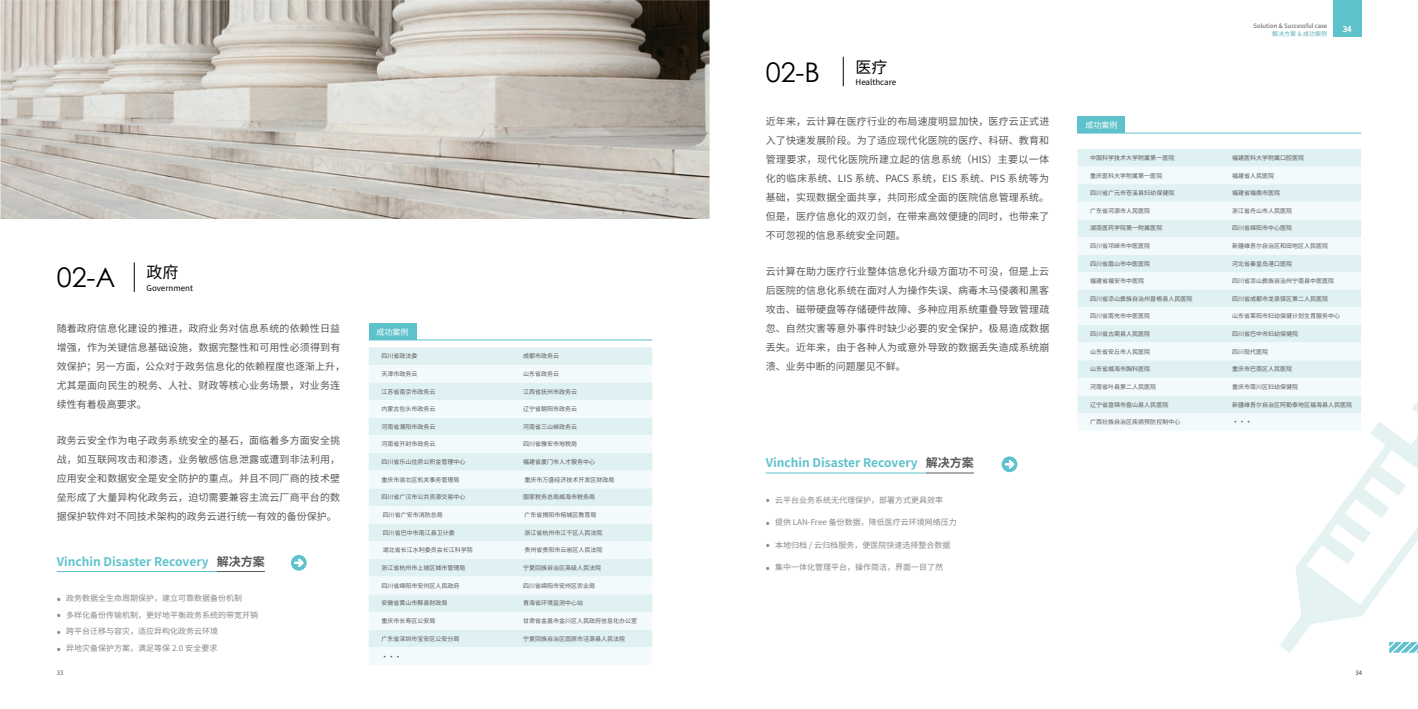
<style>
.page{position:relative;width:1418px;height:709px;background:#fff}
.page>*{position:absolute;margin:0;border:0;box-sizing:border-box;transform-origin:0 0}
.t1{font:27px "Century Gothic";color:#000}
.t2{font:16px "Source Han Sans CN";color:#000}
.t3{font:700 12px "Source Han Sans CN";color:#5ec2cc}
.t4{font:12px "Source Han Sans CN";color:#595757}
.t5{font:10px/19px "Source Han Sans CN";letter-spacing:.015em;color:#595757;text-align:justify}
.t6{font:8px "Source Han Sans CN";color:#898989}
.t7{font:8px "Source Han Sans CN";color:#000}
.t8{font:8px "Source Han Sans CN";color:#fff}
.t9{font:6px "Source Han Sans CN";color:#595757}
.t10{font:6px "Source Han Sans CN";color:#60b1ba}
.t11{font:6px "Source Han Sans CN";color:#3d3d3e}
.s1{color:#595757}
.s2{font-size:12px}
</style>
<div class="page">
<div style="left:1332px;top:0;width:29px;height:37px;background:#5ec2cc"></div>
<hr style="left:134px;top:262px;width:1px;height:30px;background:#000">
<div style="left:291px;top:555px;width:16px;height:15px;background:#5ec2cc;border-radius:50%"></div>
<svg style="left:294px;top:558px;width:10px;height:9px"></svg>
<hr style="left:57px;top:571px;width:160px;height:1px;background:#5ec2cc">
<hr style="left:217px;top:571px;width:48px;height:1px;background:#595757">
<img style="left:0;top:0;width:709px;height:218px">
<div style="left:369px;top:323px;width:47px;height:17px;background:#5ec2cc"></div>
<hr style="left:369px;top:339px;width:283px;height:1px;background:#5ec2cc">
<div style="left:369px;top:347px;width:283px;height:18px;background:#e0f1f3"></div>
<svg style="left:369px;top:365px;width:283px;height:300px;fill:#f3fafb"></svg>
<svg style="left:842px;top:57px;width:1px;height:29px"></svg>
<svg style="left:1001px;top:456px;width:16px;height:16px"></svg>
<svg style="left:1004px;top:460px;width:10px;height:9px"></svg>
<hr style="left:765px;top:472px;width:160px;height:1px;background:#5ec2cc">
<hr style="left:925px;top:472px;width:48px;height:1px;background:#595757">
<div style="left:1077px;top:116px;width:48px;height:17px;background:#5ec2cc"></div>
<hr style="left:1077px;top:133px;width:283px;height:1px;background:#5ec2cc">
<svg style="left:1077px;top:149px;width:340px;height:504px"></svg>
<h1 class="t1" style="left:57px;top:259px;width:123px">02-A <sup>政府</sup></h1>
<h3 class="t7" style="left:146px;top:283px;width:48px">Government</h3>
<h3 class="t5" style="left:57px;top:319px;width:290px;text-align:left">随着政府信息化建设的推进，政府业务对信息系统的依赖性日益增强，作为关键信息基础设施，数据完整性和可用性必须得到有效保护；另一方面，公众对于政务信息化的依赖程度也逐渐上升，尤其是面向民生的税务、人社、财政等核心业务场景，对业务连续性有着极高要求。</h3>
<h3 class="t5" style="left:57px;top:431px;width:285px">政务云安全作为电子政务系统安全的基石，面临着多方面安全挑战，如互联网攻击和渗透，业务敏感信息泄露或遭到非法利用，应用安全和数据安全是安全防护的重点。并且不同厂商的技术壁垒形成了大量异构化政务云，迫切需要兼容主流云厂商平台的数据保护软件对不同技术架构的政务云进行统一有效的备份保护。</h3>
<h3 class="t3" style="left:57px;top:554px;width:210px">Vinchin Disaster Recovery <span class="s1">解决方案</span></h3>
<h3 class="t6" style="left:57px;top:594px;width:187px"><span class="s2">•</span> 政务数据全生命周期保护，建立可靠数据备份机制</h3>
<h3 class="t6" style="left:57px;top:610px;width:203px"><span class="s2">•</span> 多样化备份传输机制，更好地平衡政务系统的带宽开销</h3>
<h3 class="t6" style="left:57px;top:627px;width:163px"><span class="s2">•</span> 跨平台迁移与容灾，适应异构化政务云环境</h3>
<h3 class="t6" style="left:57px;top:643px;width:162px"><span class="s2">•</span> 异地灾备保护方案，满足等保 2.0 安全要求</h3>
<p class="t9" style="left:57px;top:669px;width:8px">33</p>
<h3 class="t8" style="left:376px;top:327px;width:33px">成功案例</h3>
<p class="t9" style="left:381px;top:353px;width:37px">四川省政法委</p>
<p class="t9" style="left:523px;top:353px;width:37px">成都市政务云</p>
<p class="t9" style="left:381px;top:370px;width:37px">天津市政务云</p>
<p class="t9" style="left:523px;top:370px;width:37px">山东省政务云</p>
<p class="t9" style="left:381px;top:388px;width:55px">江苏省南京市政务云</p>
<p class="t9" style="left:523px;top:388px;width:55px">江西省抚州市政务云</p>
<p class="t9" style="left:381px;top:405px;width:55px">内蒙古包头市政务云</p>
<p class="t9" style="left:523px;top:405px;width:55px">辽宁省朝阳市政务云</p>
<p class="t9" style="left:381px;top:423px;width:55px">河南省濮阳市政务云</p>
<p class="t9" style="left:523px;top:423px;width:55px">河南省三山峡政务云</p>
<p class="t9" style="left:381px;top:441px;width:55px">河南省开封市政务云</p>
<p class="t9" style="left:523px;top:441px;width:55px">四川省雅安市地税局</p>
<p class="t9" style="left:381px;top:458px;width:85px">四川省乐山住房公积金管理中心</p>
<p class="t9" style="left:523px;top:458px;width:73px">福建省厦门市人才服务中心</p>
<p class="t9" style="left:381px;top:476px;width:79px">重庆市渝北区机关事务管理局</p>
<p class="t9" style="left:524px;top:476px;width:91px">重庆市万盛经济技术开发区财政局</p>
<p class="t9" style="left:381px;top:494px;width:85px">四川省广汉市公共资源交易中心</p>
<p class="t9" style="left:523px;top:494px;width:73px">国家税务总局威海市税务局</p>
<p class="t9" style="left:383px;top:511px;width:61px">四川省广安市消防总局</p>
<p class="t9" style="left:524px;top:511px;width:73px">广东省揭阳市榕城区教育局</p>
<p class="t9" style="left:383px;top:529px;width:73px">四川省巴中市南江县卫计委</p>
<p class="t9" style="left:524px;top:529px;width:79px">浙江省杭州市江干区人民法院</p>
<p class="t9" style="left:383px;top:547px;width:91px">湖北省长江水利委员会长江科学院</p>
<p class="t9" style="left:524px;top:547px;width:79px">贵州省贵阳市云岩区人民法院</p>
<p class="t9" style="left:381px;top:564px;width:85px">浙江省杭州市上城区城市管理局</p>
<p class="t9" style="left:523px;top:564px;width:79px">宁夏回族自治区高级人民法院</p>
<p class="t9" style="left:381px;top:582px;width:79px">四川省绵阳市安州区人民政府</p>
<p class="t9" style="left:523px;top:582px;width:73px">四川省绵阳市安州区农业局</p>
<p class="t9" style="left:381px;top:599px;width:67px">安徽省黄山市黟县财政局</p>
<p class="t9" style="left:523px;top:599px;width:61px">青海省环境监测中心站</p>
<p class="t9" style="left:381px;top:617px;width:55px">重庆市长寿区公安局</p>
<p class="t9" style="left:523px;top:617px;width:115px">甘肃省金昌市金川区人民政府信息化办公室</p>
<p class="t9" style="left:381px;top:635px;width:79px">广东省深圳市宝安区公安分局</p>
<p class="t9" style="left:523px;top:635px;width:103px">宁夏回族自治区固原市泾源县人民法院</p>
<h3 class="t4" style="left:381px;top:649px;width:22px">···</h3>
<h1 class="t1" style="left:765px;top:53px;width:56px">02-B</h1>
<h2 class="t2" style="left:855px;top:58px;width:33px">医疗</h2>
<h3 class="t7" style="left:855px;top:78px;width:42px">Healthcare</h3>
<h3 class="t5" style="left:765px;top:112px;width:285px">近年来，云计算在医疗行业的布局速度明显加快，医疗云正式进入了快速发展阶段。为了适应现代化医院的医疗、科研、教育和管理要求，现代化医院所建立起的信息系统（HIS）主要以一体化的临床系统、LIS 系统、PACS 系统，EIS 系统、PIS 系统等为基础，实现数据全面共享，共同形成全面的医院信息管理系统。但是，医疗信息化的双刃剑，在带来高效便捷的同时，也带来了不可忽视的信息系统安全问题。</h3>
<h3 class="t5" style="left:765px;top:262px;width:285px">云计算在助力医疗行业整体信息化升级方面功不可没，但是上云后医院的信息化系统在面对人为操作失误、病毒木马侵袭和黑客攻击、磁带硬盘等存储硬件故障、多种应用系统重叠导致管理疏忽、自然灾害等意外事件时缺少必要的安全保护，极易造成数据丢失。近年来，由于各种人为或意外导致的数据丢失造成系统崩溃、业务中断的问题屡见不鲜。</h3>
<h3 class="t3" style="left:765px;top:456px;width:210px">Vinchin Disaster Recovery <span class="s1">解决方案</span></h3>
<h3 class="t6" style="left:765px;top:495px;width:179px"><span class="s2">•</span> 云平台业务系统无代理保护，部署方式更具效率</h3>
<h3 class="t6" style="left:765px;top:518px;width:192px"><span class="s2">•</span> 提供 LAN-Free 备份数据，降低医疗云环境网络压力</h3>
<h3 class="t6" style="left:765px;top:540px;width:186px"><span class="s2">•</span> 本地归档 / 云归档服务，便医院快速选择整合数据</h3>
<h3 class="t6" style="left:765px;top:563px;width:179px"><span class="s2">•</span> 集中一体化管理平台，操作简洁，界面一目了然</h3>
<p class="t9" style="left:1253px;top:23px;width:75px">Solution &amp; Successful case</p>
<p class="t10" style="left:1272px;top:31px;width:57px">解决方案 &amp; 成功案例</p>
<h3 class="t8" style="left:1342px;top:24px;width:10px">34</h3>
<h3 class="t8" style="left:1085px;top:120px;width:33px">成功案例</h3>
<p class="t9" style="left:1090px;top:154px;width:85px">中国科学技术大学附属第一医院</p>
<p class="t9" style="left:1232px;top:154px;width:73px">福建医科大学附属口腔医院</p>
<p class="t9" style="left:1090px;top:172px;width:73px">重庆医科大学附属第一医院</p>
<p class="t9" style="left:1232px;top:172px;width:43px">福建省人民医院</p>
<p class="t9" style="left:1090px;top:190px;width:85px">四川省广元市苍溪县妇幼保健院</p>
<p class="t9" style="left:1232px;top:190px;width:49px">福建省福鼎市医院</p>
<p class="t9" style="left:1090px;top:207px;width:61px">广东省河源市人民医院</p>
<p class="t9" style="left:1232px;top:207px;width:61px">浙江省舟山市人民医院</p>
<p class="t9" style="left:1090px;top:225px;width:73px">湖南医药学院第一附属医院</p>
<p class="t9" style="left:1232px;top:225px;width:61px">四川省绵阳市中心医院</p>
<p class="t9" style="left:1090px;top:242px;width:61px">四川省邛崃市中医医院</p>
<p class="t9" style="left:1232px;top:242px;width:97px">新疆维吾尔自治区和田地区人民医院</p>
<p class="t9" style="left:1090px;top:260px;width:61px">四川省眉山市中医医院</p>
<p class="t9" style="left:1232px;top:260px;width:61px">河北省秦皇岛港口医院</p>
<p class="t9" style="left:1090px;top:277px;width:55px">福建省福安市中医院</p>
<p class="t9" style="left:1232px;top:277px;width:103px">四川省凉山彝族自治州宁南县中医医院</p>
<p class="t9" style="left:1090px;top:295px;width:103px">四川省凉山彝族自治州普格县人民医院</p>
<p class="t9" style="left:1232px;top:295px;width:97px">四川省成都市龙泉驿区第二人民医院</p>
<p class="t9" style="left:1090px;top:313px;width:61px">四川省南充市中医医院</p>
<p class="t9" style="left:1232px;top:313px;width:109px">山东省莱阳市妇幼保健计划生育服务中心</p>
<p class="t9" style="left:1090px;top:330px;width:61px">四川省古蔺县人民医院</p>
<p class="t9" style="left:1232px;top:330px;width:67px">四川省巴中市妇幼保健院</p>
<p class="t9" style="left:1090px;top:348px;width:61px">山东省安丘市人民医院</p>
<p class="t9" style="left:1232px;top:348px;width:37px">四川现代医院</p>
<p class="t9" style="left:1090px;top:366px;width:61px">山东省威海市胸科医院</p>
<p class="t9" style="left:1232px;top:366px;width:61px">重庆市巴南区人民医院</p>
<p class="t9" style="left:1090px;top:383px;width:67px">河南省叶县第二人民医院</p>
<p class="t9" style="left:1232px;top:383px;width:67px">重庆市南川区妇幼保健院</p>
<p class="t9" style="left:1090px;top:401px;width:79px">辽宁省盘锦市盘山县人民医院</p>
<p class="t9" style="left:1232px;top:401px;width:121px">新疆维吾尔自治区阿勒泰地区福海县人民医院</p>
<p class="t9" style="left:1090px;top:418px;width:91px">广西壮族自治区疾病预防控制中心</p>
<h3 class="t4" style="left:1232px;top:415px;width:22px">···</h3>
<p class="t11" style="left:1355px;top:669px;width:8px">34</p>
</div>
